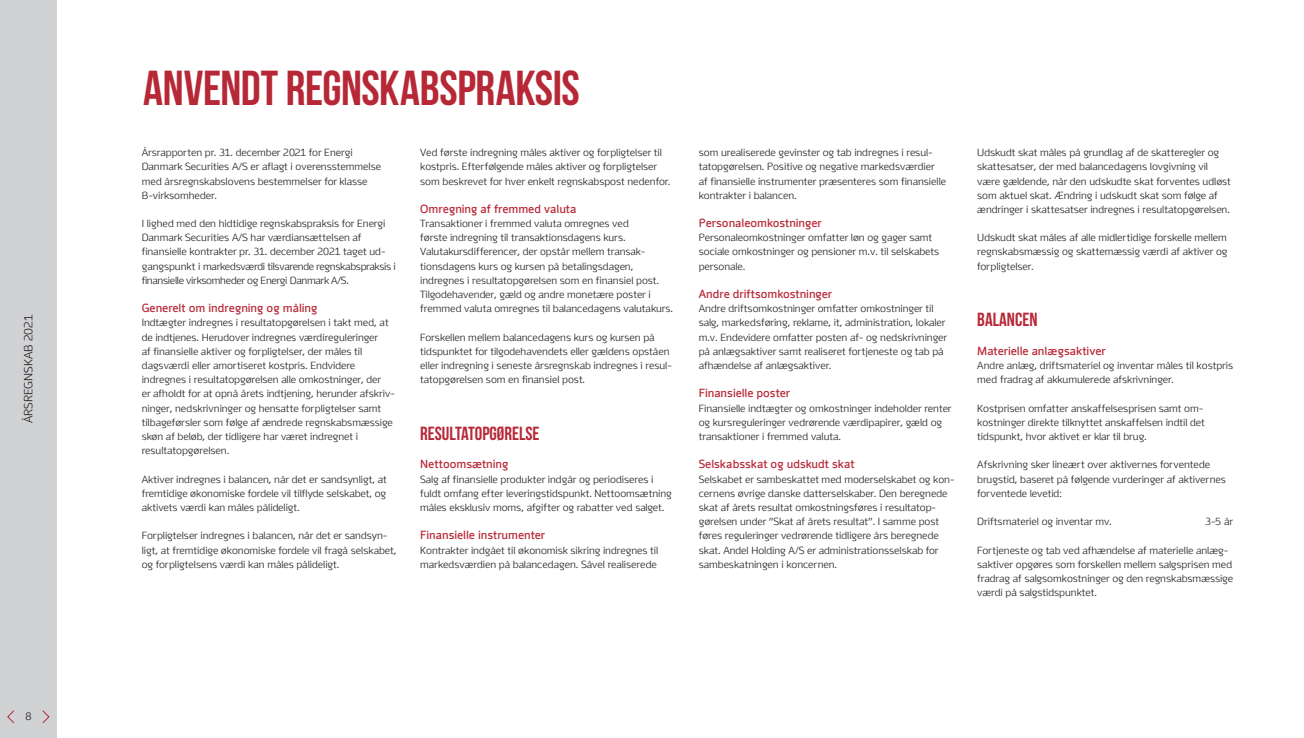
<style>
.page{position:relative;width:1304px;height:738px;background:#fff}
.page>*{position:absolute;margin:0;border:0;box-sizing:border-box;transform-origin:0 0}
.ED18_-_Heading_H1{font:49px "Bebas Neue";letter-spacing:-.01em;color:#b72837}
.ED15_-_Mellemrubrik{font:19px "Bebas Neue";color:#b72837}
.ED18_basic_text{font:19px "Bebas Neue";color:#b72837}
.ED18_subhead_level_1{font:700 12px "Energi";color:#b72837}
.t1{font:300 12px "Energi";color:#231f20}
.t2{font:300 11px "Energi";color:#231f20}
.ED18_basic_text-2{font:300 10.5px/14.2px "Energi";color:#231f20}
</style>
<div class="page">
<div style="left:0;top:0;width:57px;height:737px;background:#d1d2d4"></div>
<svg style="left:7px;top:710px;width:7px;height:13px"></svg>
<svg style="left:42px;top:710px;width:8px;height:13px"></svg>
<p class="t1" style="left:22px;top:423px;width:110px;rotate:-90deg">ÅRSREGNSKAB 2021</p>
<p class="t2" style="left:25px;top:710px;width:8px">8</p>
<p class="ED18_-_Heading_H1" style="left:143px;top:61px;width:438px">ANVENDT REGNSKABSPRAKSIS</p>
<p class="ED18_basic_text-2" style="left:142px;top:145px;width:241px">Årsrapporten pr. 31. december 2021 for Energi Danmark Securities A/S er aflagt i overensstemmelse med årsregnskabslovens bestemmelser for klasse B-virksomheder.</p>
<p class="ED18_basic_text-2" style="left:142px;top:216px;width:255px">I lighed med den hidtidige regnskabspraksis for Energi Danmark Securities A/S har værdiansættelsen af finansielle kontrakter pr. 31. december 2021 taget ud&shy;gangspunkt i markedsværdi tilsvarende regnskabspraksis i finansielle virksomheder og Energi Danmark A/S.</p>
<p class="ED18_subhead_level_1" style="left:142px;top:301px;width:177px">Generelt om indregning og måling</p>
<p class="ED18_basic_text-2" style="left:142px;top:316px;width:255px">Indtægter indregnes i resultatopgørelsen i takt med, at de indtjenes. Herudover indregnes værdireguleringer<br>af finansielle aktiver og forpligtelser, der måles til dagsværdi eller amortiseret kostpris. Endvidere indregnes i resultatopgørelsen alle omkostninger, der<br>er afholdt for at opnå årets indtjening, herunder afskriv&shy;ninger, nedskrivninger og hensatte forpligtelser samt tilbageførsler som følge af ændrede regnskabsmæssige skøn af beløb, der tidligere har været indregnet i resultatopgørelsen.</p>
<p class="ED18_basic_text-2" style="left:142px;top:471px;width:246px;text-align:justify">Aktiver indregnes i balancen, når det er sandsynligt, at fremtidige økonomiske fordele vil tilflyde selskabet, og aktivets værdi kan måles pålideligt.</p>
<p class="ED18_basic_text-2" style="left:142px;top:528px;width:256px">Forpligtelser indregnes i balancen, når det er sandsyn&shy;ligt, at fremtidige økonomiske fordele vil fragå selskabet, og forpligtelsens værdi kan måles pålideligt.</p>
<p class="ED18_basic_text-2" style="left:420px;top:145px;width:252px">Ved første indregning måles aktiver og forpligtelser til kostpris. Efterfølgende måles aktiver og forpligtelser som beskrevet for hver enkelt regnskabspost nedenfor.</p>
<p class="ED18_subhead_level_1" style="left:420px;top:202px;width:158px">Omregning af fremmed valuta</p>
<p class="ED18_basic_text-2" style="left:420px;top:216px;width:254px">Transaktioner i fremmed valuta omregnes ved<br>første indregning til transaktionsdagens kurs.<br>Valutakursdifferencer, der opstår mellem transak&shy;tionsdagens kurs og kursen på betalingsdagen, indregnes i resultatopgørelsen som en finansiel post.<br>Tilgodehavender, gæld og andre monetære poster i fremmed valuta omregnes til balancedagens valutakurs.</p>
<p class="ED18_basic_text-2" style="left:420px;top:330px;width:253px">Forskellen mellem balancedagens kurs og kursen på tidspunktet for tilgodehavendets eller gældens opståen eller indregning i seneste årsregnskab indregnes i resul&shy;tatopgørelsen som en finansiel post.</p>
<p class="ED15_-_Mellemrubrik" style="left:420px;top:422px;width:121px">RESULTATOPGØRELSE</p>
<p class="ED18_subhead_level_1" style="left:420px;top:457px;width:90px">Nettoomsætning</p>
<p class="ED18_basic_text-2" style="left:420px;top:471px;width:253px">Salg af finansielle produkter indgår og periodiseres i fuldt omfang efter leveringstidspunkt. Nettoomsætning måles eksklusiv moms, afgifter og rabatter ved salget.</p>
<p class="ED18_subhead_level_1" style="left:420px;top:528px;width:126px">Finansielle instrumenter</p>
<p class="ED18_basic_text-2" style="left:420px;top:542px;width:239px">Kontrakter indgået til økonomisk sikring indregnes til markedsværdien på balancedagen. Såvel realiserede</p>
<p class="ED18_basic_text-2" style="left:699px;top:145px;width:249px">som urealiserede gevinster og tab indregnes i resul&shy;tatopgørelsen. Positive og negative markedsværdier af finansielle instrumenter præsenteres som finansielle kontrakter i balancen.</p>
<p class="ED18_subhead_level_1" style="left:699px;top:216px;width:124px">Personaleomkostninger</p>
<p class="ED18_basic_text-2" style="left:699px;top:230px;width:242px">Personaleomkostninger omfatter løn og gager samt sociale omkostninger og pensioner m.v. til selskabets personale.</p>
<p class="ED18_subhead_level_1" style="left:699px;top:287px;width:135px">Andre driftsomkostninger</p>
<p class="ED18_basic_text-2" style="left:699px;top:301px;width:250px">Andre driftsomkostninger omfatter omkostninger til salg, markedsføring, reklame, it, administration, lokaler m.v. Endevidere omfatter posten af- og nedskrivninger på anlægsaktiver samt realiseret fortjeneste og tab på afhændelse af anlægsaktiver.</p>
<p class="ED18_subhead_level_1" style="left:699px;top:386px;width:93px">Finansielle poster</p>
<p class="ED18_basic_text-2" style="left:699px;top:401px;width:254px">Finansielle indtægter og omkostninger indeholder renter og kursreguleringer vedrørende værdipapirer, gæld og transaktioner i fremmed valuta.</p>
<p class="ED18_subhead_level_1" style="left:699px;top:457px;width:157px">Selskabsskat og udskudt skat</p>
<p class="ED18_basic_text-2" style="left:699px;top:471px;width:257px">Selskabet er sambeskattet med moderselskabet og kon&shy;cernens øvrige danske datterselskaber. Den beregnede skat af årets resultat omkostningsføres i resultatop&shy;gørelsen under ”Skat af årets resultat”. I samme post føres reguleringer vedrørende tidligere års beregnede skat. Andel Holding A/S er administrationsselskab for sambeskatningen i koncernen.</p>
<p class="ED18_basic_text-2" style="left:977px;top:145px;width:255px">Udskudt skat måles på grundlag af de skatteregler og skattesatser, der med balancedagens lovgivning vil være gældende, når den udskudte skat forventes udløst som aktuel skat. Ændring i udskudt skat som følge af ændringer i skattesatser indregnes i resultatopgørelsen.</p>
<p class="ED18_basic_text-2" style="left:977px;top:230px;width:252px;text-align:justify">Udskudt skat måles af alle midlertidige forskelle mellem regnskabsmæssig og skattemæssig værdi af aktiver og forpligtelser.</p>
<p class="ED18_basic_text" style="left:977px;top:309px;width:62px">BALANCEN</p>
<p class="ED18_subhead_level_1" style="left:977px;top:343px;width:130px">Materielle anlægsaktiver</p>
<p class="ED18_basic_text-2" style="left:977px;top:358px;width:257px">Andre anlæg, driftsmateriel og inventar måles til kostpris med fradrag af akkumulerede afskrivninger.</p>
<p class="ED18_basic_text-2" style="left:977px;top:401px;width:229px">Kostprisen omfatter anskaffelsesprisen samt om&shy;kostninger direkte tilknyttet anskaffelsen indtil det tidspunkt, hvor aktivet er klar til brug.</p>
<p class="ED18_basic_text-2" style="left:977px;top:457px;width:250px">Afskrivning sker lineært over aktivernes forventede brugstid, baseret på følgende vurderinger af aktivernes forventede levetid:</p>
<p class="ED18_basic_text-2" style="left:977px;top:514px;width:136px">Driftsmateriel og inventar mv.</p>
<p class="ED18_basic_text-2" style="left:1205px;top:514px;width:29px">3-5 år</p>
<p class="ED18_basic_text-2" style="left:977px;top:542px;width:257px">Fortjeneste og tab ved afhændelse af materielle anlæg&shy;saktiver opgøres som forskellen mellem salgsprisen med fradrag af salgsomkostninger og den regnskabsmæssige værdi på salgstidspunktet.</p>
</div>
